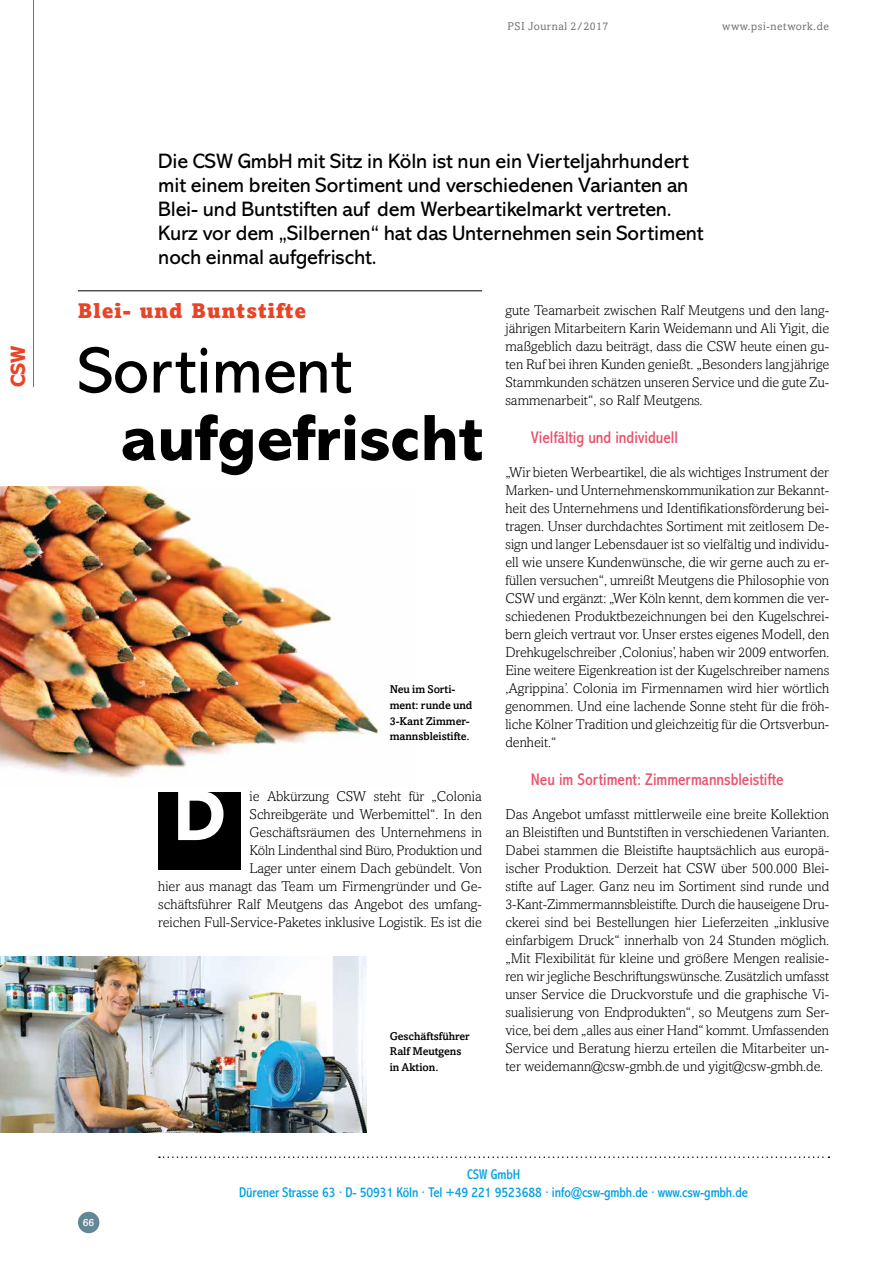
<style>
.page{position:relative;width:893px;height:1263px;background:#fff}
.page>*{position:absolute;margin:0;border:0;box-sizing:border-box;transform-origin:0 0}
.t1{font:800 72px "Abadi MT Pro";color:#fff}
.t2{font:800 66px "Abadi MT Pro";letter-spacing:-.005em;color:#000}
.t3{font:66px "Abadi MT Pro";letter-spacing:-.005em;color:#000}
.t4{font:21px/24px "Abadi MT Pro";letter-spacing:-.005em;color:#000}
.t5{font:900 21px "Amasis MT Pro";letter-spacing:.045em;color:#e84427}
.t6{font:800 21px "Abadi MT Pro";color:#e84427}
.t7{font:condensed 17.1px "Abadi MT Pro";color:#ea516d}
.t8{font:300 14.25px/18px "Amasis MT Pro";color:#000;text-align:justify}
.t9{font:condensed 14.25px/18px "Abadi MT Pro";letter-spacing:-.01em;color:#009fe3;text-align:center}
.t10{font:500 11.25px/15.8px "Amasis MT Pro";letter-spacing:-.005em;color:#000}
.t11{font:11.25px "Amasis MT Pro";letter-spacing:.045em;color:#706f6f}
.t12{font:500 10.5px "Amasis MT Pro";color:#fff}
</style>
<div class="page">
<div style="left:78px;top:1212px;width:21px;height:21px;background:#648798;border-radius:50%"></div>
<img style="left:0;top:486px;width:380px;height:293px">
<hr style="left:78px;top:291px;width:404px;height:1px;background:#000">
<div style="left:158px;top:792px;width:83px;height:77px;background:#000"></div>
<svg style="left:159px;top:1156px;width:670px;height:2px"></svg>
<hr style="left:33px;top:0;width:1px;height:387px;background:#e84427">
<img style="left:0;top:957px;width:366px;height:175px">
<h3 class="t6" style="left:6px;top:387px;width:43px;rotate:-90deg">CSW</h3>
<p class="t11" style="left:507px;top:20px;width:103px">PSI Journal 2/2017</p>
<p class="t11" style="left:722px;top:20px;width:108px">www.psi-network.de</p>
<p class="t4" style="left:158px;top:149px;width:547px">Die CSW GmbH mit Sitz in Köln ist nun ein Vierteljahrhundert mit einem breiten Sortiment und verschiedenen Varianten an Blei- und Buntstiften auf dem Werbeartikelmarkt vertreten.<br>Kurz vor dem „Silbernen“ hat das Unternehmen sein Sortiment noch einmal aufgefrischt.</p>
<h3 class="t5" style="left:78px;top:298px;width:230px">Blei- und Buntstifte</h3>
<h2 class="t3" style="left:78px;top:334px;width:275px">Sortiment</h2>
<h2 class="t2" style="left:121px;top:401px;width:363px">aufgefrischt</h2>
<p class="t10" style="left:390px;top:681px;width:84px">Neu im Sorti&shy;ment: runde und<br>3-Kant Zimmer&shy;mannsbleistifte.</p>
<h1 class="t1" style="left:174px;top:776px;width:52px">D</h1>
<p class="t8" style="left:158px;top:787px;width:325px;text-align:right">ie Abkürzung CSW steht für „Colonia<br>Schreibgeräte und Werbemittel“. In den Geschäftsräumen des Unternehmens in<br>Köln Lindenthal sind Büro, Produktion und<br>Lager unter einem Dach gebündelt. Von<br>hier aus managt das Team um Firmengründer und Ge&shy;schäftsführer Ralf Meutgens das Angebot des umfang&shy;reichen Full-Service-Paketes inklusive Logistik. Es ist die</p>
<p class="t10" style="left:390px;top:1028px;width:81px">Geschäftsführer<br>Ralf Meutgens in Aktion.</p>
<p class="t8" style="left:505px;top:301px;width:325px">gute Teamarbeit zwischen Ralf Meutgens und den lang&shy;jährigen Mitarbeitern Karin Weidemann und Ali Yigit, die maßgeblich dazu beiträgt, dass die CSW heute einen gu&shy;ten Ruf bei ihren Kunden genießt. „Besonders langjährige Stammkunden schätzen unseren Service und die gute Zu&shy;sammenarbeit“, so Ralf Meutgens.</p>
<p class="t7" style="left:531px;top:428px;width:149px">Vielfältig und individuell</p>
<p class="t8" style="left:505px;top:463px;width:325px">„Wir bieten Werbeartikel, die als wichtiges Instrument der Marken- und Unternehmenskommunikation zur Bekannt&shy;heit des Unternehmens und Identifikationsförderung bei&shy;tragen. Unser durchdachtes Sortiment mit zeitlosem De&shy;sign und langer Lebensdauer ist so vielfältig und individu&shy;ell wie unsere Kundenwünsche, die wir gerne auch zu er&shy;füllen versuchen“, umreißt Meutgens die Philosophie von CSW und ergänzt: „Wer Köln kennt, dem kommen die ver&shy;schiedenen Produktbezeichnungen bei den Kugelschrei&shy;bern gleich vertraut vor. Unser erstes eigenes Modell, den Drehkugelschreiber ‚Colonius’, haben wir 2009 entworfen.<br>Eine weitere Eigenkreation ist der Kugelschreiber namens ‚Agrippina’. Colonia im Firmennamen wird hier wörtlich genommen. Und eine lachende Sonne steht für die fröh&shy;liche Kölner Tradition und gleichzeitig für die Ortsverbun&shy;denheit.“</p>
<p class="t7" style="left:531px;top:770px;width:254px">Neu im Sortiment: Zimmermannsbleistifte</p>
<p class="t8" style="left:505px;top:805px;width:325px">Das Angebot umfasst mittlerweile eine breite Kollektion an Bleistiften und Buntstiften in verschiedenen Varianten.<br>Dabei stammen die Bleistifte hauptsächlich aus europä&shy;ischer Produktion. Derzeit hat CSW über 500.000 Blei&shy;stifte auf Lager. Ganz neu im Sortiment sind runde und 3-Kant-Zimmermannsbleistifte. Durch die hauseigene Dru&shy;ckerei sind bei Bestellungen hier Lieferzeiten „inklusive einfarbigem Druck“ innerhalb von 24 Stunden möglich. „Mit Flexibilität für kleine und größere Mengen realisie&shy;ren wir jegliche Beschriftungswünsche. Zusätzlich umfasst unser Service die Druckvorstufe und die graphische Vi&shy;sualisierung von Endprodukten“, so Meutgens zum Ser&shy;vice, bei dem „alles aus einer Hand“ kommt. Umfassenden Service und Beratung hierzu erteilen die Mitarbeiter un&shy;ter weidemann@csw-gmbh.de und yigit@csw-gmbh.de.</p>
<p class="t12" style="left:83px;top:1216px;width:13px">66</p>
<p class="t9" style="left:239px;top:1166px;width:510px">CSW GmbH<br>Dürener Strasse 63 · D- 50931 Köln · Tel +49 221 9523688 · info@csw-gmbh.de · www.csw-gmbh.de</p>
</div>
